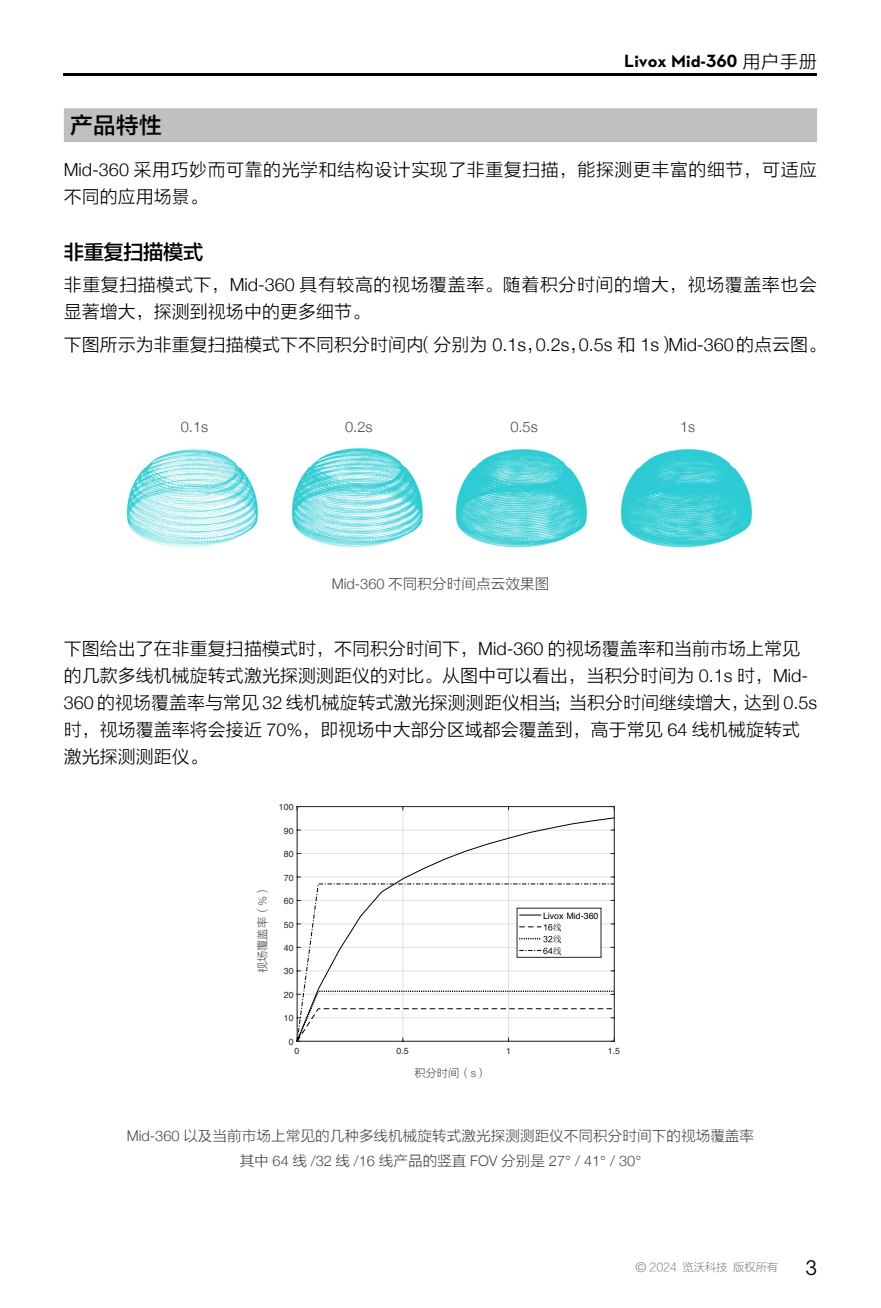
<style>
.page{position:relative;width:881px;height:1308px;background:#fff}
.page>*{position:absolute;margin:0;border:0;box-sizing:border-box;transform-origin:0 0}
.t1{font:22.5px "FZLTZHK GBK1 0";color:#000}
.t2{font:20.25px "FZLTZHK GBK1 0";letter-spacing:-.02em;color:#000}
.t3{font:18px/27px "FZLTXHK";color:#000}
.t4{font:18px/27px "FZLTXHK";letter-spacing:.03em;color:#000}
.t5{font:700 18px "Dji";color:#000}
.t6{font:18px "Gujarati Sangam MN";color:#000}
.t7{font:14.62px "FZLTXHK";color:#4c4948}
.t8{font:300 14.62px "Helvetica Neue";color:#4c4948}
.t9{font:11.25px "FZLTXHK";color:#4c4948}
.t10{font:11.25px "FZLTXHJW GB1 0";color:#7d7d7d}
.t11{font:8.78px "Helvetica";color:#262626}
.t12{font:8.78px "Helvetica";color:#000}
.s1{font-family:"FZLTXHK";font-weight:400}
.s2{font-family:"Helvetica Neue";font-weight:300}
.s3{font-family:"Helvetica";font-weight:300;font-size:13.5px}
</style>
<div class="page">
<hr style="left:64px;top:74px;width:752px;height:2px;background:#000">
<div style="left:64px;top:108px;width:752px;height:34px;background:#bfc0c0"></div>
<img style="left:126px;top:449px;width:132px;height:99px">
<img style="left:291px;top:448px;width:132px;height:99px">
<img style="left:455px;top:449px;width:132px;height:99px">
<img style="left:620px;top:449px;width:132px;height:99px">
<hr style="left:402px;top:806px;width:1px;height:235px;background:#dfdfdf">
<hr style="left:508px;top:806px;width:1px;height:235px;background:#dfdfdf">
<hr style="left:297px;top:806px;width:317px;height:1px;background:#262626">
<hr style="left:296px;top:806px;width:1px;height:235px;background:#262626">
<hr style="left:613px;top:806px;width:1px;height:235px;background:#262626">
<svg style="left:296px;top:817px;width:319px;height:172px"></svg>
<svg style="left:296px;top:883px;width:318px;height:159px"></svg>
<div style="left:517px;top:908px;width:83px;height:49px;background:#fff"></div>
<svg style="left:519px;top:914px;width:42px;height:41px"></svg>
<p class="t5" style="left:624px;top:52px;width:194px">Livox Mid-360 <span class="s1">用户手册</span></p>
<p class="t1" style="left:70px;top:112px;width:93px">产品特性</p>
<p class="t4" style="left:64px;top:156px;width:754px"><span class="s2">Mid-360</span> 采用巧妙而可靠的光学和结构设计实现了非重复扫描，能探测更丰富的细节，可适应不同的应用场景。</p>
<p class="t2" style="left:64px;top:240px;width:141px">非重复扫描模式</p>
<p class="t4" style="left:64px;top:271px;width:754px">非重复扫描模式下，<span class="s2">Mid-360</span> 具有较高的视场覆盖率。随着积分时间的增大，视场覆盖率也会显著增大，探测到视场中的更多细节。</p>
<p class="t3" style="left:64px;top:331px;width:763px">下图所示为非重复扫描模式下不同积分时间内（分别为 <span class="s2">0.1s</span>，<span class="s2">0.2s</span>，<span class="s2">0.5s</span> 和 <span class="s2">1s</span>）<span class="s2">Mid-360</span>的点云图。</p>
<p class="t8" style="left:181px;top:415px;width:29px">0.1s</p>
<p class="t8" style="left:345px;top:415px;width:29px">0.2s</p>
<p class="t8" style="left:510px;top:415px;width:29px">0.5s</p>
<p class="t8" style="left:679px;top:415px;width:17px">1s</p>
<p class="t7" style="left:331px;top:575px;width:219px"><span class="s2">Mid-360</span> 不同积分时间点云效果图</p>
<p class="t3" style="left:64px;top:636px;width:754px">下图给出了在非重复扫描模式时，不同积分时间下，<span class="s2">Mid-360</span> 的视场覆盖率和当前市场上常见的几款多线机械旋转式激光探测测距仪的对比。从图中可以看出，当积分时间为 <span class="s2">0.1s</span> 时，<span class="s2">Mid-360</span> 的视场覆盖率与常见 <span class="s2">32</span> 线机械旋转式激光探测测距仪相当；当积分时间继续增大，达到 <span class="s2">0.5s</span>时，视场覆盖率将会接近 <span class="s2">70%</span>，即视场中大部分区域都会覆盖到，高于常见 <span class="s2">64</span> 线机械旋转式激光探测测距仪。</p>
<p class="t11" style="left:279px;top:800px;width:16px">100</p>
<p class="t11" style="left:284px;top:823px;width:11px">90</p>
<p class="t11" style="left:284px;top:847px;width:11px">80</p>
<p class="t9" style="left:256px;top:973px;width:90px;rotate:-90deg">视场覆盖率（<span class="s2">%</span>）</p>
<p class="t11" style="left:284px;top:870px;width:11px">70</p>
<p class="t11" style="left:284px;top:894px;width:11px">60</p>
<p class="t11" style="left:284px;top:917px;width:11px">50</p>
<p class="t11" style="left:284px;top:941px;width:11px">40</p>
<p class="t11" style="left:284px;top:964px;width:11px">30</p>
<p class="t11" style="left:284px;top:988px;width:11px">20</p>
<p class="t11" style="left:284px;top:1011px;width:11px">10</p>
<p class="t11" style="left:289px;top:1035px;width:6px">0</p>
<p class="t12" style="left:542px;top:908px;width:57px">Livox-Mid-360</p>
<p class="t11" style="left:294px;top:1044px;width:6px">0</p>
<p class="t11" style="left:396px;top:1044px;width:14px">0.5</p>
<p class="t11" style="left:506px;top:1044px;width:6px">1</p>
<p class="t11" style="left:607px;top:1044px;width:14px">1.5</p>
<p class="t9" style="left:414px;top:1067px;width:74px">积分时间（<span class="s2">s</span>）</p>
<p class="t7" style="left:127px;top:1128px;width:628px"><span class="s2">Mid-360</span> 以及当前市场上常见的几种多线机械旋转式激光探测测距仪不同积分时间下的视场覆盖率</p>
<p class="t8" style="left:239px;top:1148px;width:403px"><span class="s1">其中</span> 64 <span class="s1">线</span> /32 <span class="s1">线</span> /16 <span class="s1">线产品的竖直</span> FOV <span class="s1">分别是</span> 27° / 41° / 30°</p>
<p class="t10" style="left:635px;top:1261px;width:144px"><span class="s3">©</span> 2024 览沃科技 版权所有</p>
<p class="t6" style="left:805px;top:1258px;width:14px">3</p>
</div>
